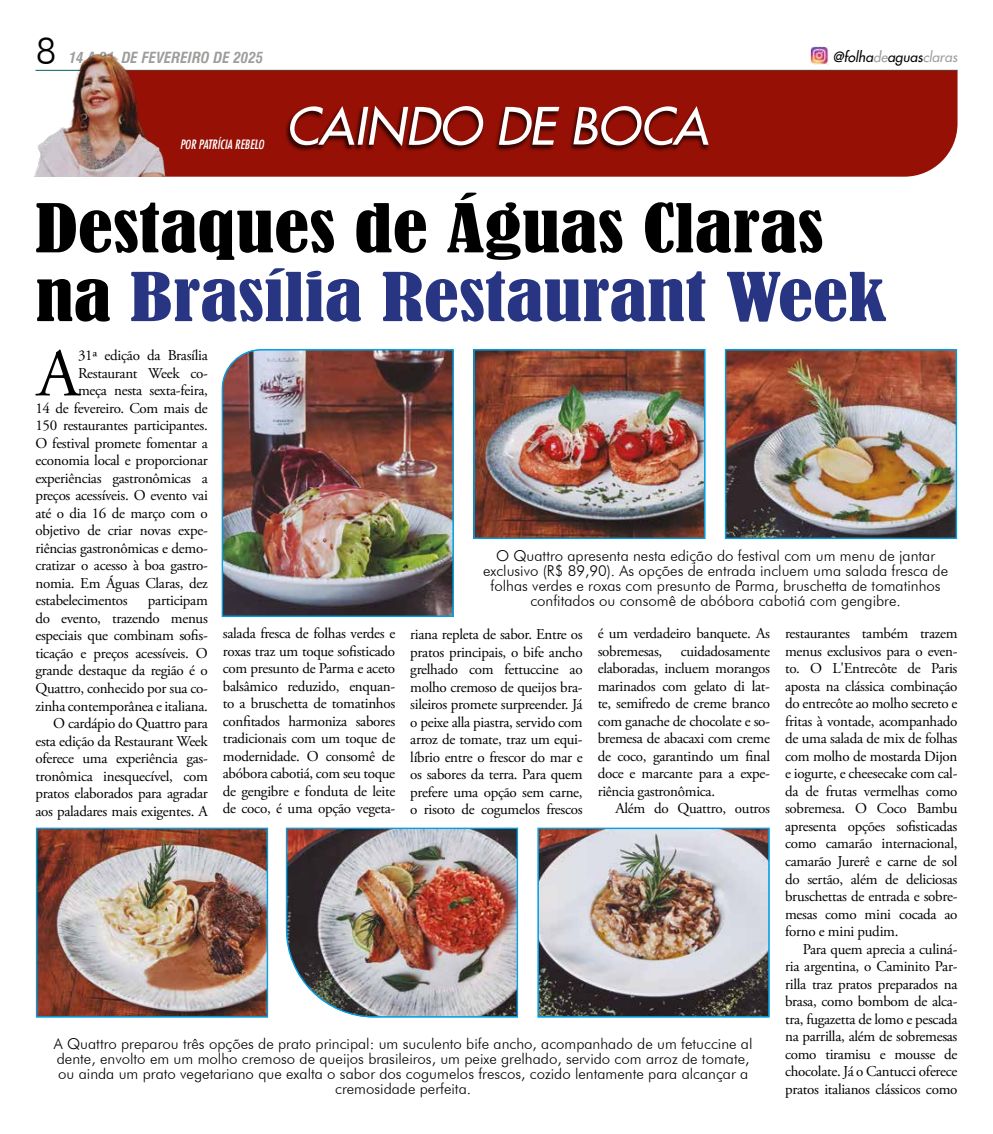
<style>
.page{position:relative;width:993px;height:1134px;background:#fff}
.page>*{position:absolute;margin:0;border:0;box-sizing:border-box;transform-origin:0 0}
.t1{font:67.75px "Adobe Garamond Pro";color:#000}
.t2{font:condensed 62.5px/68.8px "Bernard";color:#000;scale:1.25 1}
.t3{font:italic 50px "Futura 2";color:#fff}
.t4{font:300 37px "Futura BT";color:#000}
.t5{font:15px/17.5px "Adobe Garamond Pro";letter-spacing:-.02em;color:#000;text-align:justify}
.t6{font:300 15px/15px "Futura BT";color:#000;text-align:center}
.t7{font:italic 700 condensed 15px "Swiss 721 BT";color:#9d9d9c}
.t8{font:italic 13.75px "Futura 2";color:#000}
.t9{font:italic condensed 12.5px "Futura";color:#fff}
.s1{color:#9d9d9c}
.s2{color:#283583}
</style>
<div class="page">
<img style="left:810px;top:47px;width:18px;height:17px">
<div style="left:87px;top:70px;width:870px;height:107px;background:#971005"></div>
<img style="left:34px;top:54px;width:132px;height:122px">
<div style="left:284px;top:106px;width:426px;height:47px;background:#000;opacity:.75"></div>
<img style="left:222px;top:350px;width:231px;height:266px">
<img style="left:473px;top:349px;width:232px;height:190px">
<img style="left:725px;top:349px;width:231px;height:190px">
<img style="left:286px;top:828px;width:231px;height:189px">
<img style="left:537px;top:828px;width:232px;height:189px">
<div style="left:538px;top:828px;width:230px;height:189px;border:1px solid #009fe3"></div>
<img style="left:36px;top:828px;width:232px;height:189px">
<div style="left:37px;top:828px;width:230px;height:189px;border:1px solid #009fe3"></div>
<h3 class="t4" style="left:35px;top:28px;width:23px">8</h3>
<p class="t7" style="left:69px;top:49px;width:196px">14 A 21 DE FEVEREIRO DE 2025</p>
<p class="t8" style="left:832px;top:48px;width:126px">@folha<span class="s1">de</span>aguas<span class="s1">claras</span></p>
<p class="t9" style="left:180px;top:137px;width:85px">POR PATRÍCIA REBELO</p>
<h3 class="t3" style="left:285px;top:93px;width:424px">CAINDO DE BOCA</h3>
<h2 class="t2" style="left:35px;top:195px;width:682px">Destaques de Águas Claras na <span class="s2">Brasília Restaurant Week</span></h2>
<h1 class="t1" style="left:37px;top:333px;width:44px">A</h1>
<p class="t5" style="left:78px;top:347px;width:131px">31ª edição da Brasília</p>
<p class="t5" style="left:78px;top:365px;width:131px">Restaurant Week co-</p>
<p class="t5" style="left:78px;top:382px;width:131px">meça nesta sexta-feira,</p>
<p class="t5" style="left:35px;top:400px;width:174px">14 de fevereiro. Com mais de</p>
<p class="t5" style="left:35px;top:417px;width:174px">150 restaurantes participantes.</p>
<p class="t5" style="left:35px;top:435px;width:174px">O festival promete fomentar a</p>
<p class="t5" style="left:35px;top:452px;width:174px">economia local e proporcionar</p>
<p class="t5" style="left:35px;top:470px;width:174px">experiências gastronômicas a</p>
<p class="t5" style="left:35px;top:487px;width:174px">preços acessíveis. O evento vai</p>
<p class="t5" style="left:35px;top:505px;width:174px">até o dia 16 de março com o</p>
<p class="t5" style="left:35px;top:522px;width:174px">objetivo de criar novas expe-</p>
<p class="t5" style="left:35px;top:540px;width:174px">riências gastronômicas e demo-</p>
<p class="t5" style="left:35px;top:557px;width:174px">cratizar o acesso à boa gastro-</p>
<p class="t5" style="left:35px;top:575px;width:174px">nomia. Em Águas Claras, dez</p>
<p class="t5" style="left:35px;top:592px;width:94px">estabelecimentos</p>
<p class="t6" style="left:483px;top:548px;width:466px">O Quattro apresenta nesta edição do festival com um menu de jantar exclusivo (R$ 89,90). As opções de entrada incluem uma salada fresca de folhas verdes e roxas com presunto de Parma, bruschetta de tomatinhos confitados ou consomê de abóbora cabotiá com gengibre.</p>
<p class="t5" style="left:35px;top:592px;width:174px;text-align:right">participam<br>do evento, trazendo menus especiais que combinam sofis&shy;ticação e preços acessíveis. O grande destaque da região é o<br>Quattro, conhecido por sua co&shy;zinha contemporânea e italiana.<br>O cardápio do Quattro para esta edição da Restaurant Week oferece uma experiência gas&shy;tronômica inesquecível, com pratos elaborados para agradar aos paladares mais exigentes. A</p>
<p class="t5" style="left:223px;top:625px;width:174px">salada fresca de folhas verdes e roxas traz um toque sofisticado com presunto de Parma e aceto balsâmico reduzido, enquan&shy;to a bruschetta de tomatinhos confitados harmoniza sabores tradicionais com um toque de modernidade. O consomê de abóbora cabotiá, com seu toque de gengibre e fonduta de leite de coco, é uma opção vegeta-</p>
<p class="t5" style="left:410px;top:626px;width:174px">riana repleta de sabor. Entre os pratos principais, o bife ancho grelhado com fettuccine ao molho cremoso de queijos bra&shy;sileiros promete surpreender. Já o peixe alla piastra, servido com arroz de tomate, traz um equi&shy;líbrio entre o frescor do mar e os sabores da terra. Para quem prefere uma opção sem carne, o risoto de cogumelos frescos</p>
<p class="t5" style="left:597px;top:625px;width:174px">é um verdadeiro banquete. As sobremesas, cuidadosamente elaboradas, incluem morangos marinados com gelato di lat&shy;te, semifredo de creme branco com ganache de chocolate e so&shy;bremesa de abacaxi com creme de coco, garantindo um final doce e marcante para a expe&shy;riência gastronômica.</p>
<p class="t5" style="left:784px;top:625px;width:174px">restaurantes também trazem menus exclusivos para o even&shy;to. O L'Entrecôte de Paris aposta na clássica combinação do entrecôte ao molho secreto e fritas à vontade, acompanhado de uma salada de mix de folhas com molho de mostarda Dijon e iogurte, e cheesecake com cal&shy;da de frutas vermelhas como sobremesa. O Coco Bambu apresenta opções sofisticadas como camarão internacional, camarão Jurerê e carne de sol do sertão, além de deliciosas bruschettas de entrada e sobre&shy;mesas como mini cocada ao forno e mini pudim.</p>
<p class="t5" style="left:784px;top:940px;width:174px;text-indent:18px">Para quem aprecia a culiná&shy;ria argentina, o Caminito Par&shy;rilla traz pratos preparados na brasa, como bombom de alca&shy;tra, fugazetta de lomo e pescada na parrilla, além de sobremesas como tiramisu e mousse de chocolate. Já o Cantucci oferece pratos italianos clássicos como</p>
<p class="t5" style="left:615px;top:800px;width:156px">Além do Quattro, outros</p>
<p class="t6" style="left:54px;top:1036px;width:700px">A Quattro preparou três opções de prato principal: um suculento bife ancho, acompanhado de um fetuccine al dente, envolto em um molho cremoso de queijos brasileiros, um peixe grelhado, servido com arroz de tomate, ou ainda um prato vegetariano que exalta o sabor dos cogumelos frescos, cozido lentamente para alcançar a cremosidade perfeita.</p>
</div>
